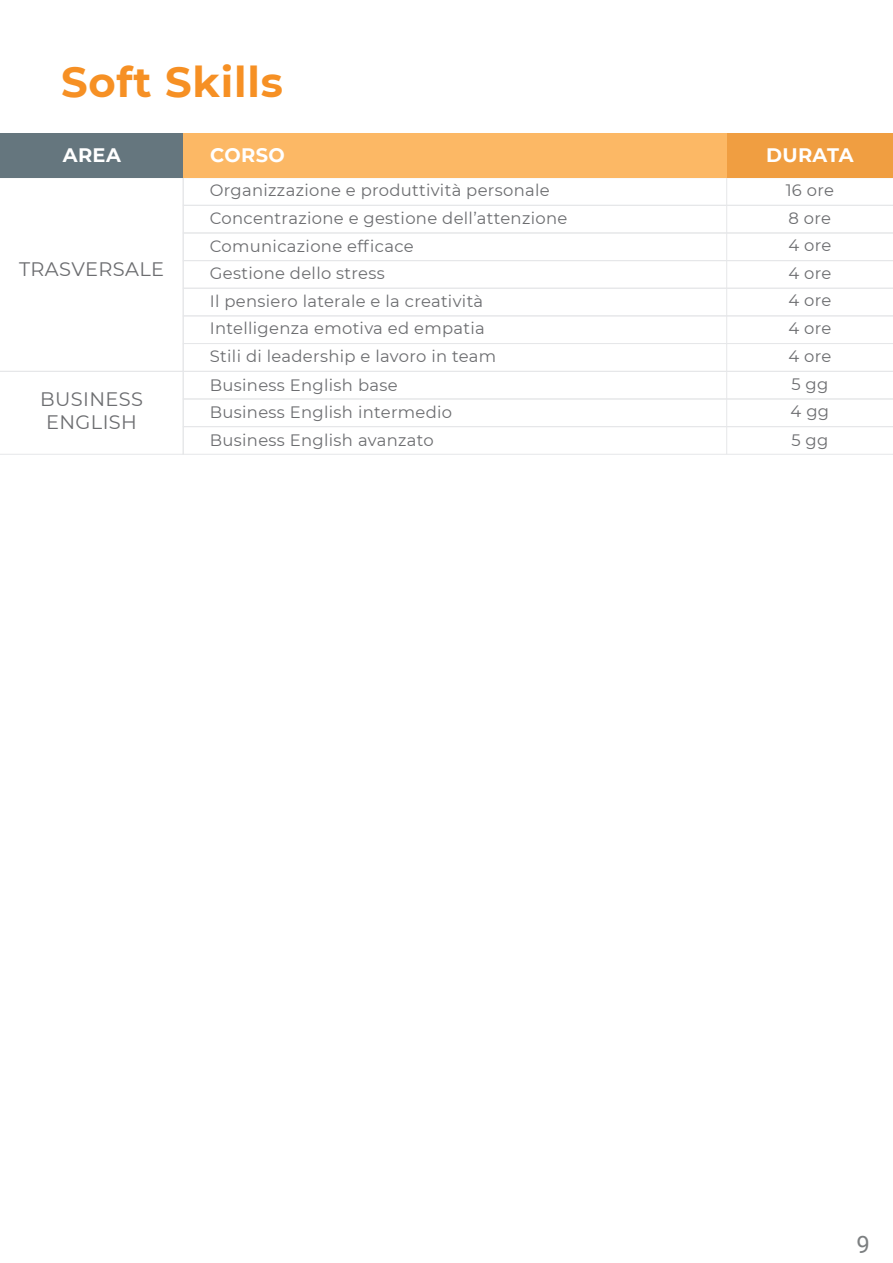
<style>
.page{position:relative;width:893px;height:1263px;background:#fff}
.page>*{position:absolute;margin:0;border:0;box-sizing:border-box;transform-origin:0 0}
.t1{font:700 42px "Montserrat";letter-spacing:.02em;color:#f69024}
.t2{font:24px "Roboto";color:#7c7f81}
.t3{font:19.5px/22.5px "Montserrat";letter-spacing:.02em;color:#6c6d70;text-align:center}
.t4{font:700 19.5px "Montserrat";letter-spacing:.02em;color:#fff}
.t5{font:16.5px/27.6px "Montserrat";letter-spacing:.02em;color:#6c6d70}
</style>
<div class="page">
<svg style="left:61px;top:178px;width:771px;height:277px"></svg>
<div style="left:0;top:133px;width:184px;height:45px;background:#65767e"></div>
<div style="left:727px;top:133px;width:166px;height:45px;background:#f09e41"></div>
<div style="left:184px;top:133px;width:543px;height:45px;background:#fcb865"></div>
<div style="left:0;top:0;width:61px;height:1246px;background:#fff"></div>
<div style="left:832px;top:0;width:61px;height:1263px;background:#fff"></div>
<h1 class="t1" style="left:61px;top:52px;width:224px">Soft Skills</h1>
<p class="t4" style="left:63px;top:141px;width:60px">AREA</p>
<p class="t4" style="left:210px;top:141px;width:76px">CORSO</p>
<p class="t4" style="left:766px;top:141px;width:89px">DURATA</p>
<p class="t3" style="left:19px;top:257px;width:147px">TRASVERSALE</p>
<p class="t3" style="left:40px;top:387px;width:104px">BUSINESS<br>ENGLISH</p>
<p class="t5" style="left:210px;top:176px;width:341px">Organizzazione e produttività personale</p>
<p class="t5" style="left:786px;top:176px;width:50px">16 ore<br>8 ore<br>4 ore<br>4 ore<br>4 ore</p>
<p class="t5" style="left:210px;top:204px;width:359px">Concentrazione e gestione dell’attenzione</p>
<p class="t5" style="left:210px;top:231px;width:205px">Comunicazione efficace</p>
<p class="t5" style="left:210px;top:259px;width:177px">Gestione dello stress</p>
<p class="t5" style="left:210px;top:287px;width:275px">Il pensiero laterale e la creatività</p>
<p class="t5" style="left:210px;top:314px;width:277px">Intelligenza emotiva ed empatia</p>
<p class="t5" style="left:788px;top:313px;width:44px;line-height:28.2px;text-align:justify">4 ore 4 ore 5 gg</p>
<p class="t5" style="left:210px;top:397px;width:244px;line-height:28.8px">Business English intermedio<br>Business English avanzato</p>
<p class="t5" style="left:790px;top:396px;width:40px;line-height:28.7px">4 gg<br>5 gg</p>
<p class="t5" style="left:210px;top:342px;width:288px">Stili di leadership e lavoro in team</p>
<p class="t5" style="left:210px;top:371px;width:189px">Business English base</p>
<h2 class="t2" style="left:856px;top:1228px;width:15px">9</h2>
</div>
